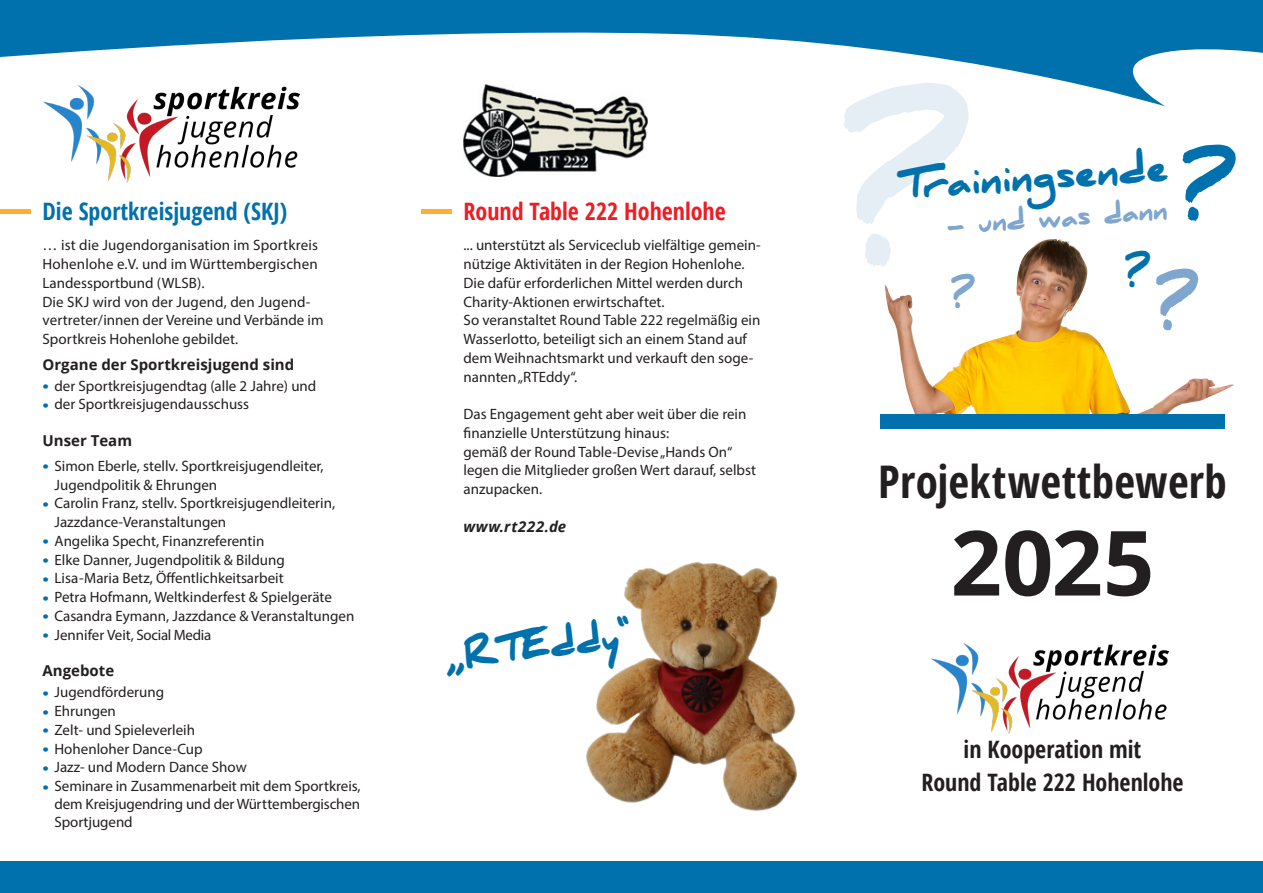
<style>
.page{position:relative;width:1263px;height:893px;background:#fff}
.page>*{position:absolute;margin:0;border:0;box-sizing:border-box;transform-origin:0 0}
.t1{font:700 90px "Open Sans";color:#231f20}
.t2{font:900 76.2px "Daniel";color:#0071ac}
.t3{font:700 condensed 45px "Open Sans";letter-spacing:.01em;color:#231f20}
.t4{font:900 37.8px "Daniel";color:#0071ac}
.t5{font:900 35.4px "Daniel";color:#0071ac}
.t6{font:900 25.5px "Daniel";color:#7ea6ce}
.t7{font:700 condensed 24px/33px "Open Sans";color:#231f20;text-align:center}
.t8{font:700 condensed 24px "Open Sans";color:#0071ac}
.t9{font:700 condensed 24px "Open Sans";color:#ee1d23}
.t10{font:15px/18.8px "Myriad Pro";color:#231f20}
.t11{font:700 15px "Open Sans";color:#231f20}
.t12{font:italic 700 15px "Open Sans";letter-spacing:.04em;color:#231f20}
.s1{font-size:21px;color:#0071ac}
</style>
<div class="page">
<img style="left:888px;top:239px;width:346px;height:175px">
<div style="left:0;top:209px;width:31px;height:5px;background:#fbb033"></div>
<div style="left:421px;top:209px;width:31px;height:5px;background:#fbb033"></div>
<img style="left:463px;top:107px;width:184px;height:69px">
<img style="left:586px;top:562px;width:211px;height:249px">
<div style="left:880px;top:414px;width:345px;height:15px;background:#0071ac"></div>
<svg style="left:0;top:0;width:1263px;height:107px"></svg>
<div style="left:0;top:861px;width:1263px;height:32px;background:#0071ac"></div>
<img style="left:932px;top:643px;width:237px;height:90px">
<img style="left:43px;top:85px;width:257px;height:98px">
<svg style="left:841px;top:80px;width:138px;height:228px"></svg>
<svg style="left:1125px;top:251px;width:76px;height:81px"></svg>
<h3 class="t8" style="left:43px;top:195px;width:246px">Die Sportkreisjugend (SKJ)</h3>
<p class="t10" style="left:43px;top:236px;width:283px">… ist die Jugendorganisation im Sportkreis Hohenlohe e.V. und im Württembergischen Landessportbund (WLSB).<br>Die SKJ wird von der Jugend, den Jugend&shy;vertreter/innen der Vereine und Verbände im Sportkreis Hohenlohe gebildet.</p>
<p class="t11" style="left:43px;top:354px;width:253px">Organe der Sportkreisjugend sind</p>
<p class="t10" style="left:43px;top:376px;width:275px"><span class="s1">•</span> der Sportkreisjugendtag (alle 2 Jahre) und</p>
<p class="t10" style="left:43px;top:395px;width:208px"><span class="s1">•</span> der Sportkreisjugendausschuss</p>
<p class="t11" style="left:43px;top:430px;width:91px">Unser Team</p>
<p class="t10" style="left:55px;top:456px;width:271px;text-indent:-12px"><span class="s1">•</span> Simon Eberle, stellv. Sportkreisjugendleiter,<br>Jugendpolitik &amp; Ehrungen</p>
<p class="t10" style="left:55px;top:494px;width:282px;text-indent:-12px"><span class="s1">•</span> Carolin Franz, stellv. Sportkreisjugendleiterin,<br>Jazzdance-Veranstaltungen</p>
<p class="t10" style="left:43px;top:531px;width:223px"><span class="s1">•</span> Angelika Specht, Finanzreferentin</p>
<p class="t10" style="left:43px;top:550px;width:244px"><span class="s1">•</span> Elke Danner, Jugendpolitik &amp; Bildung</p>
<p class="t10" style="left:43px;top:569px;width:243px"><span class="s1">•</span> Lisa-Maria Betz, Öffentlichkeitsarbeit</p>
<p class="t10" style="left:43px;top:588px;width:291px"><span class="s1">•</span> Petra Hofmann, Weltkinderfest &amp; Spielgeräte</p>
<p class="t10" style="left:43px;top:606px;width:313px"><span class="s1">•</span> Casandra Eymann, Jazzdance &amp; Veranstaltungen</p>
<p class="t10" style="left:43px;top:625px;width:170px"><span class="s1">•</span> Jennifer Veit, Social Media</p>
<p class="t11" style="left:43px;top:660px;width:73px">Angebote</p>
<p class="t10" style="left:43px;top:683px;width:123px"><span class="s1">•</span> Jugendförderung</p>
<p class="t10" style="left:43px;top:702px;width:75px"><span class="s1">•</span> Ehrungen</p>
<p class="t10" style="left:43px;top:720px;width:154px"><span class="s1">•</span> Zelt- und Spieleverleih</p>
<p class="t10" style="left:43px;top:739px;width:162px"><span class="s1">•</span> Hohenloher Dance-Cup</p>
<p class="t10" style="left:43px;top:758px;width:206px"><span class="s1">•</span> Jazz- und Modern Dance Show</p>
<p class="t10" style="left:55px;top:777px;width:308px;line-height:18px;text-align:justify;text-indent:-12px"><span class="s1">•</span> Seminare in Zusammenarbeit mit dem Sportkreis, dem Kreisjugendring und der Württembergischen Sportjugend</p>
<h3 class="t9" style="left:463px;top:195px;width:264px">Round Table 222 Hohenlohe</h3>
<p class="t10" style="left:463px;top:236px;width:299px">... unterstützt als Serviceclub vielfältige gemein&shy;nützige Aktivitäten in der Region Hohenlohe.<br>Die dafür erforderlichen Mittel werden durch Charity-Aktionen erwirtschaftet.</p>
<p class="t10" style="left:463px;top:311px;width:298px">So veranstaltet Round Table 222 regelmäßig ein Wasserlotto, beteiligt sich an einem Stand auf dem Weihnachtsmarkt und verkauft den soge&shy;nannten „RTEddy“.</p>
<p class="t10" style="left:463px;top:405px;width:294px">Das Engagement geht aber weit über die rein finanzielle Unterstützung hinaus:<br>gemäß der Round Table-Devise „Hands On“ legen die Mitglieder großen Wert darauf, selbst anzupacken.</p>
<p class="t12" style="left:463px;top:516px;width:104px">www.rt222.de</p>
<h3 class="t5" style="left:441px;top:637px;width:190px;rotate:-7deg">„RTEddy“</h3>
<h3 class="t4" style="left:899px;top:164px;width:270px;rotate:-4deg">Trainingsende</h3>
<h3 class="t6" style="left:946px;top:211px;width:223px;rotate:-4deg">- und was dann</h3>
<h2 class="t2" style="left:1180px;top:144px;width:60px">?</h2>
<h3 class="t3" style="left:878px;top:450px;width:350px">Projektwettbewerb</h3>
<h1 class="t1" style="left:951px;top:499px;width:205px">2025</h1>
<h3 class="t7" style="left:921px;top:732px;width:264px">in Kooperation mit<br>Round Table 222 Hohenlohe</h3>
</div>
